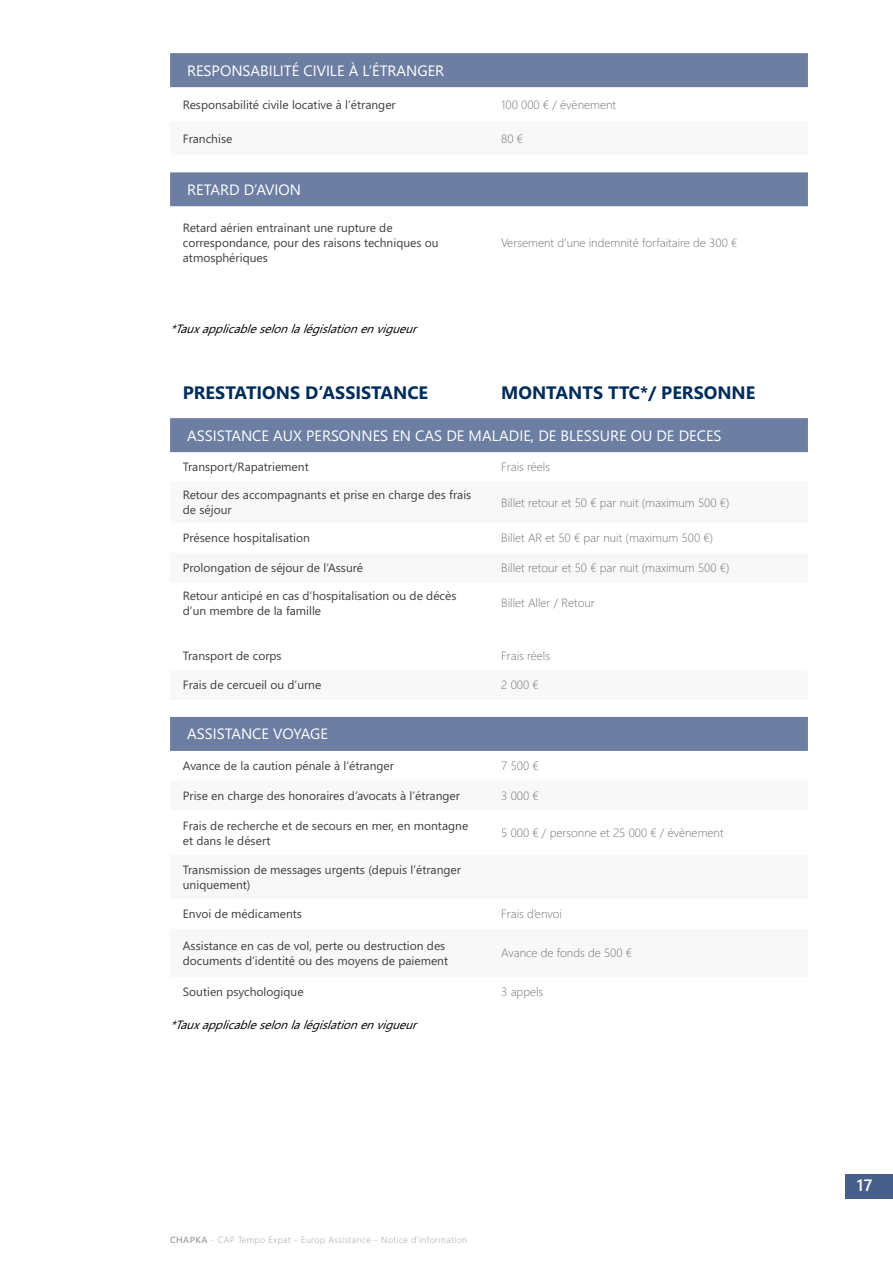
<style>
.page{position:relative;width:893px;height:1263px;background:#fff}
.page>*{position:absolute;margin:0;border:0;box-sizing:border-box;transform-origin:0 0}
.t1{font:700 18px "Segoe WP";color:#002c5a}
.t2{font:600 16.5px "Segoe WP";color:#fff}
.t3{font:15px "Segoe WP";color:#fff}
.t4{font:12px/15px "Segoe WP";color:#3e3d40}
.t5{font:300 12px "Segoe WP";color:#707172}
.t6{font:italic 12px "Segoe WP";color:#000}
.t7{font:300 9px "Segoe WP";letter-spacing:.05em;color:#9c9e9f}
.s1{font-weight:600}
</style>
<div class="page">
<div style="left:845px;top:1174px;width:48px;height:24px;background:#46608a"></div>
<svg style="left:170px;top:53px;width:638px;height:153px;fill:#6c7ea2"></svg>
<svg style="left:170px;top:121px;width:638px;height:51px"></svg>
<div style="left:170px;top:418px;width:638px;height:35px;background:#6c7ea2"></div>
<div style="left:170px;top:716px;width:638px;height:35px;background:#6c7ea2"></div>
<p class="t3" style="left:187px;top:60px;width:259px">RESPONSABILITÉ CIVILE À L’ÉTRANGER</p>
<p class="t4" style="left:183px;top:96px;width:214px">Responsabilité civile locative à l’étranger</p>
<p class="t5" style="left:501px;top:96px;width:116px">100 000 € / évènement</p>
<p class="t4" style="left:183px;top:130px;width:51px">Franchise</p>
<p class="t5" style="left:501px;top:130px;width:23px">80 €</p>
<p class="t3" style="left:187px;top:179px;width:115px">RETARD D’AVION</p>
<p class="t4" style="left:183px;top:219px;width:257px">Retard aérien entrainant une rupture de correspondance, pour des raisons techniques ou atmosphériques</p>
<p class="t6" style="left:170px;top:320px;width:253px">*Tauxapplicableselonlalégislationenvigueur</p>
<p class="t5" style="left:501px;top:234px;width:238px">Versement d’une indemnité forfaitaire de 300 €</p>
<h1 class="t1" style="left:183px;top:380px;width:247px">PRESTATIONS D’ASSISTANCE</h1>
<h1 class="t1" style="left:501px;top:380px;width:256px">MONTANTS TTC*/ PERSONNE</h1>
<p class="t3" style="left:187px;top:425px;width:536px">ASSISTANCE AUX PERSONNES EN CAS DE MALADIE, DE BLESSURE OU DE DECES</p>
<p class="t4" style="left:183px;top:459px;width:127px">Transport/Rapatriement</p>
<p class="t5" style="left:501px;top:459px;width:50px">Frais réels</p>
<p class="t4" style="left:183px;top:487px;width:290px">Retour des accompagnants et prise en charge des frais de séjour</p>
<p class="t5" style="left:501px;top:494px;width:230px">Billet retour et 50 € par nuit (maximum 500 €)</p>
<p class="t4" style="left:183px;top:530px;width:129px">Présence hospitalisation</p>
<p class="t5" style="left:501px;top:530px;width:213px">Billet AR et 50 € par nuit (maximum 500 €)</p>
<p class="t4" style="left:183px;top:560px;width:182px">Prolongation de séjour de l’Assuré</p>
<p class="t5" style="left:501px;top:560px;width:230px">Billet retour et 50 € par nuit (maximum 500 €)</p>
<p class="t4" style="left:183px;top:587px;width:275px">Retour anticipé en cas d’hospitalisation ou de décès d’un membre de la famille</p>
<p class="t5" style="left:501px;top:595px;width:95px">Billet Aller / Retour</p>
<p class="t4" style="left:183px;top:647px;width:100px">Transport de corps</p>
<p class="t5" style="left:501px;top:647px;width:50px">Frais réels</p>
<p class="t4" style="left:183px;top:677px;width:140px">Frais de cercueil ou d’urne</p>
<p class="t5" style="left:501px;top:677px;width:39px">2 000 €</p>
<p class="t3" style="left:187px;top:724px;width:143px">ASSISTANCE VOYAGE</p>
<p class="t4" style="left:183px;top:758px;width:213px">Avance de la caution pénale à l’étranger</p>
<p class="t5" style="left:501px;top:758px;width:39px">7 500 €</p>
<p class="t4" style="left:183px;top:788px;width:279px">Prise en charge des honoraires d’avocats à l’étranger</p>
<p class="t5" style="left:501px;top:787px;width:39px">3 000 €</p>
<p class="t4" style="left:183px;top:817px;width:287px">Frais de recherche et de secours en mer, en montagne et dans le désert</p>
<p class="t5" style="left:501px;top:825px;width:224px">5 000 € / personne et 25 000 € / évènement</p>
<p class="t4" style="left:183px;top:862px;width:280px">Transmission de messages urgents (depuis l’étranger uniquement)</p>
<p class="t4" style="left:183px;top:906px;width:121px">Envoi de médicaments</p>
<p class="t5" style="left:501px;top:906px;width:62px">Frais d’envoi</p>
<p class="t4" style="left:183px;top:937px;width:267px">Assistance en cas de vol, perte ou destruction des documents d’identité ou des moyens de paiement</p>
<p class="t5" style="left:501px;top:945px;width:132px">Avance de fonds de 500 €</p>
<p class="t4" style="left:183px;top:984px;width:122px">Soutien psychologique</p>
<p class="t5" style="left:501px;top:984px;width:44px">3 appels</p>
<p class="t6" style="left:170px;top:1016px;width:253px">*Tauxapplicableselonlalégislationenvigueur</p>
<p class="t7" style="left:170px;top:1233px;width:298px"><span class="s1">CHAPKA</span> - CAP Tempo Expat - Europ Assistance - Notice d’information</p>
<h2 class="t2" style="left:857px;top:1174px;width:17px">17</h2>
</div>
